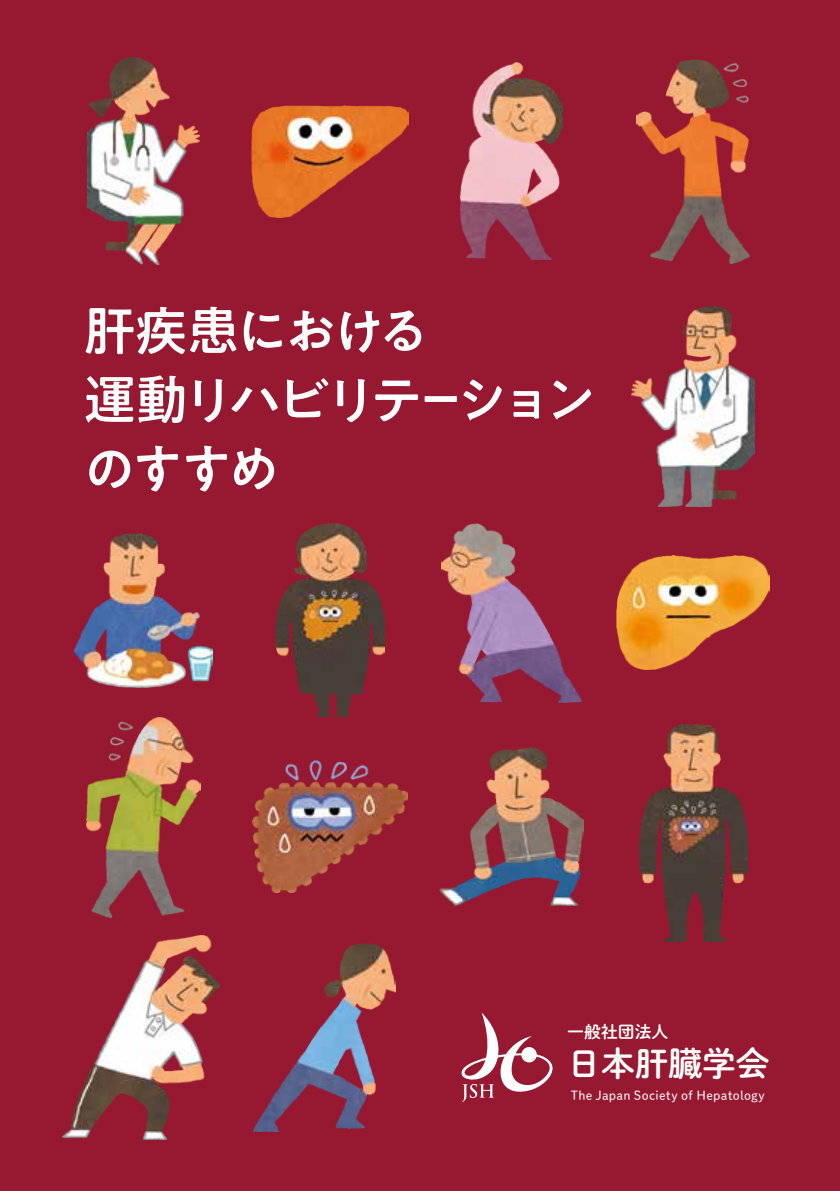
<style>
.page{position:relative;width:840px;height:1191px;background:#fff}
.page>*{position:absolute;margin:0;border:0;box-sizing:border-box;transform-origin:0 0}
.t1{font:500 52.8px/69px "PA1 Gothic Std";letter-spacing:-.09em;color:#fff}
.t2{font:33.6px "P Shuei M Go Std B";color:#fff}
.t3{font:16.8px "P Shuei M Go Std B";color:#fff}
.t4{font:12.6px "P Shuei M Go Std L";letter-spacing:.02em;color:#fff}
</style>
<div class="page">
<div style="left:0;top:0;width:839px;height:1191px;background:#971931"></div>
<img style="left:639px;top:724px;width:107px;height:217px">
<img style="left:275px;top:523px;width:109px;height:193px">
<img style="left:63px;top:935px;width:156px;height:204px">
<img style="left:460px;top:63px;width:102px;height:197px">
<img style="left:86px;top:717px;width:114px;height:200px">
<img style="left:441px;top:523px;width:140px;height:179px">
<img style="left:87px;top:58px;width:112px;height:207px">
<img style="left:631px;top:306px;width:123px;height:200px">
<img style="left:253px;top:760px;width:154px;height:133px">
<img style="left:616px;top:555px;width:153px;height:115px">
<img style="left:251px;top:105px;width:157px;height:112px">
<img style="left:439px;top:748px;width:144px;height:157px">
<img style="left:74px;top:534px;width:138px;height:153px">
<img style="left:253px;top:944px;width:142px;height:187px">
<img style="left:636px;top:59px;width:113px;height:204px">
<svg style="left:461px;top:1012px;width:92px;height:90px"></svg>
<h1 class="t1" style="left:83px;top:301px;width:513px">肝疾患における<br>運動リハビリテーションのすすめ</h1>
<h3 class="t3" style="left:567px;top:1019px;width:103px">一般社団法人</h3>
<h2 class="t2" style="left:567px;top:1038px;width:204px">日本肝臓学会</h2>
<p class="t4" style="left:570px;top:1085px;width:196px">The Japan Society of Hepatology</p>
</div>
